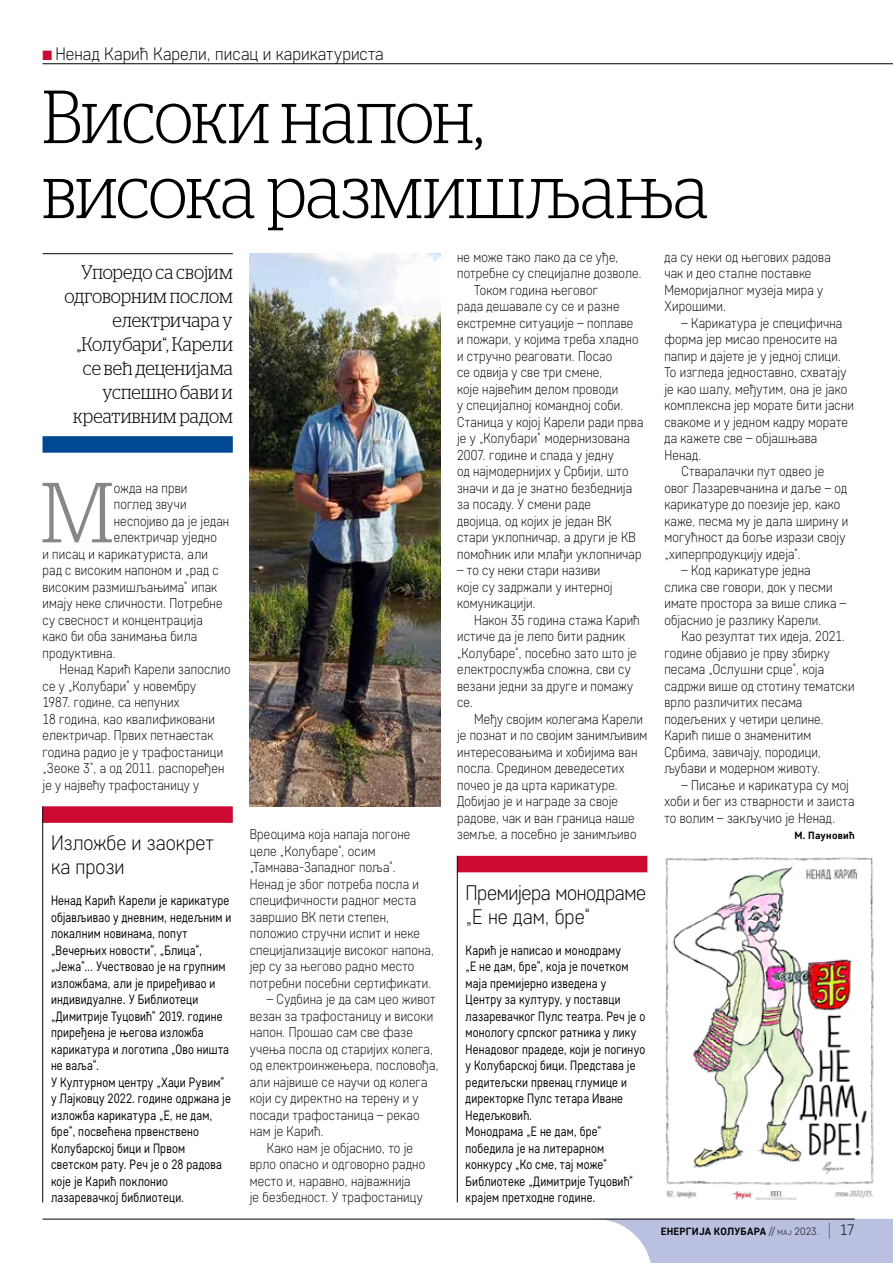
<style>
.page{position:relative;width:893px;height:1263px;background:#fff}
.page>*{position:absolute;margin:0;border:0;box-sizing:border-box;transform-origin:0 0}
.t1{font:300 84.9px "Stag LC";color:#878787}
.t2{font:300 75px/75px "Stag LC";letter-spacing:-.01em;color:#000;scale:.9 1}
.t3{font:300 21px/24px "Core Sans D25";letter-spacing:-.02em;color:#000;scale:.95 1}
.t4{font:300 21px/24px "Core Sans D25";color:#000;scale:.95 1}
.t5{font:300 19.5px/24px "Stag LC";letter-spacing:.005em;color:#000;text-align:right;scale:.9 1}
.t6{font:300 18px "Core Sans D25";color:#000;scale:.95 1}
.t7{font:300 14.25px/16.5px "Core Sans D25";letter-spacing:.015em;color:#000;scale:.9 1}
.t8{font:13.5px/16.5px "Core Sans D35";letter-spacing:.015em;color:#000;scale:.85 1}
.t9{font:700 10.5px "Core Sans D55";letter-spacing:.025em;color:#000}
.s1{color:#cc0931}
.s2{font-family:"Core Sans D25";font-weight:300}
.s3{font-family:"Core Sans D25";font-weight:300;font-size:7.35px}
.s4{font-family:"Core Sans D15";font-weight:100;font-size:18px}
.s5{font-family:"Core Sans D25";font-weight:300;font-size:15px}
</style>
<div class="page">
<svg style="left:607px;top:1219px;width:286px;height:44px;background:#c1c6e3"></svg>
<hr style="left:43px;top:1219px;width:812px;height:1px;background:#000">
<hr style="left:43px;top:63px;width:850px;height:1px;background:#000">
<div style="left:457px;top:856px;width:190px;height:16px;background:#cc0931"></div>
<hr style="left:457px;top:856px;width:1px;height:346px;background:#000">
<div style="left:43px;top:806px;width:190px;height:17px;background:#cc0931"></div>
<hr style="left:42px;top:806px;width:1px;height:396px;background:#000">
<hr style="left:43px;top:253px;width:190px;height:1px;background:#000">
<div style="left:43px;top:436px;width:190px;height:17px;background:#004893"></div>
<img style="left:665px;top:857px;width:209px;height:343px">
<img style="left:250px;top:253px;width:190px;height:553px">
<p class="t6" style="left:43px;top:43px;width:361px"><span class="s1">■</span> Ненад Карић Карели, писац и карикатуриста</p>
<h2 class="t2" style="left:43px;top:72px;width:741px">Високи напон, висока размишљања</h2>
<h3 class="t5" style="left:64px;top:259px;width:189px">Упоредо са својим одговорним послом електричара у „Колубари“, Карели се већ деценијама успешно бави и креативним радом</h3>
<h1 class="t1" style="left:41px;top:451px;width:75px">М</h1>
<p class="t7" style="left:114px;top:479px;width:83px">ожда на први</p>
<p class="t7" style="left:114px;top:496px;width:82px">поглед звучи</p>
<p class="t7" style="left:114px;top:512px;width:130px">неспојиво да је један</p>
<p class="t7" style="left:114px;top:529px;width:116px">електричар уједно</p>
<p class="t7" style="left:43px;top:545px;width:185px">и писац и карикатуриста, али</p>
<p class="t7" style="left:43px;top:562px;width:197px">рад с високим напоном и „рад с</p>
<p class="t7" style="left:43px;top:578px;width:196px">високим размишљањима“ ипак</p>
<p class="t7" style="left:43px;top:595px;width:202px">имају неке сличности. Потребне</p>
<p class="t7" style="left:43px;top:611px;width:180px">су свесност и концентрација</p>
<p class="t7" style="left:43px;top:628px;width:173px">како би оба занимања била</p>
<p class="t7" style="left:43px;top:644px;width:83px">продуктивна.</p>
<p class="t7" style="left:60px;top:661px;width:192px">Ненад Карић Карели запослио</p>
<p class="t7" style="left:43px;top:677px;width:172px">се у „Колубари“ у новембру</p>
<p class="t7" style="left:43px;top:694px;width:154px">1987. године, са непуних</p>
<p class="t7" style="left:43px;top:710px;width:193px">18 година, као квалификовани</p>
<p class="t7" style="left:43px;top:727px;width:191px">електричар. Првих петнаестак</p>
<p class="t7" style="left:43px;top:743px;width:202px">година радио је у трафостаници</p>
<p class="t7" style="left:43px;top:760px;width:204px">„Зеоке 3“, а од 2011. распоређен</p>
<p class="t7" style="left:43px;top:776px;width:175px">је у највећу трафостаницу у</p>
<h3 class="t4" style="left:51px;top:830px;width:173px">Изложбе и заокрет ка прози</h3>
<p class="t8" style="left:51px;top:892px;width:214px">Ненад Карић Карели је карикатуре објављивао у дневним, недељним и локалним новинама, попут „Вечерњих новости“, „Блица“, „Јежа“... Учествовао је на групним изложбама, али је приређивао и индивидуалне. У Библиотеци „Димитрије Туцовић“ 2019. године приређена је његова изложба карикатура и логотипа „Ово ништа не ваља“.<br>У Културном центру „Хаџи Рувим“ у Лајковцу 2022. године одржана је изложба карикатура „Е, не дам, бре“, посвећена првенствено<br>Колубарској бици и Првом светском рату. Реч је о 28 радова које је Карић поклонио лазаревачкој библиотеци.</p>
<p class="t7" style="left:250px;top:826px;width:206px">Вреоцима која напаја погоне целе „Колубаре“, осим „Тамнава-Западног поља“.<br>Ненад је због потреба посла и специфичности радног места завршио ВК пети степен, положио стручни испит и неке специјализације високог напона, јер су за његово радно место потребни посебни сертификати.</p>
<p class="t7" style="left:267px;top:991px;width:189px">– Судбина је да сам цео живот</p>
<p class="t7" style="left:250px;top:1007px;width:205px">везан за трафостаницу и високи</p>
<p class="t7" style="left:250px;top:1024px;width:183px">напон. Прошао сам све фазе</p>
<p class="t7" style="left:250px;top:1040px;width:205px">учења посла од старијих колега,</p>
<p class="t7" style="left:250px;top:1057px;width:211px">од електроинжењера, пословођа,</p>
<p class="t7" style="left:250px;top:1073px;width:199px">али највише се научи од колега</p>
<p class="t7" style="left:250px;top:1090px;width:189px">који су директно на терену и у</p>
<p class="t7" style="left:250px;top:1106px;width:190px">посади трафостаница – рекао</p>
<p class="t7" style="left:250px;top:1123px;width:84px">нам је Карић.</p>
<p class="t7" style="left:267px;top:1139px;width:164px">Како нам је објаснио, то је</p>
<p class="t7" style="left:250px;top:1156px;width:196px">врло опасно и одговорно радно</p>
<p class="t7" style="left:250px;top:1172px;width:180px">место и, наравно, најважнија</p>
<p class="t7" style="left:250px;top:1189px;width:194px">је безбедност. У трафостаницу</p>
<p class="t7" style="left:457px;top:248px;width:181px">не може тако лако да се уђе,</p>
<p class="t7" style="left:457px;top:265px;width:207px">потребне су специјалне дозволе.</p>
<p class="t7" style="left:474px;top:281px;width:139px">Током година његовог</p>
<p class="t7" style="left:457px;top:298px;width:182px">рада дешавале су се и разне</p>
<p class="t7" style="left:457px;top:314px;width:197px">екстремне ситуације – поплаве</p>
<p class="t7" style="left:457px;top:331px;width:203px">и пожари, у којима треба хладно</p>
<p class="t7" style="left:457px;top:347px;width:174px">и стручно реаговати. Посао</p>
<p class="t7" style="left:457px;top:364px;width:163px">се одвија у све три смене,</p>
<p class="t7" style="left:457px;top:380px;width:180px">које највећим делом проводи</p>
<p class="t7" style="left:457px;top:397px;width:186px">у специјалној командној соби.</p>
<p class="t7" style="left:457px;top:413px;width:209px">Станица у којој Карели ради прва</p>
<p class="t7" style="left:457px;top:430px;width:194px">је у „Колубари“ модернизована</p>
<p class="t7" style="left:457px;top:446px;width:176px">2007. године и спада у једну</p>
<p class="t7" style="left:457px;top:463px;width:192px">од најмодернијих у Србији, што</p>
<p class="t7" style="left:457px;top:479px;width:196px">значи и да је знатно безбеднија</p>
<p class="t7" style="left:457px;top:496px;width:150px">за посаду. У смени раде</p>
<p class="t7" style="left:457px;top:512px;width:173px">двојица, од којих је један ВК</p>
<p class="t7" style="left:457px;top:529px;width:200px">стари уклопничар, а други је КВ</p>
<p class="t7" style="left:457px;top:545px;width:206px">помоћник или млађи уклопничар</p>
<p class="t7" style="left:457px;top:562px;width:174px">– то су неки стари називи које су задржали у интерној комуникацији.</p>
<p class="t7" style="left:457px;top:611px;width:205px;text-indent:17px">Након 35 година стажа Карић истиче да је лепо бити радник „Колубаре“, посебно зато што је електрослужба сложна, сви су везани једни за друге и помажу се.</p>
<p class="t7" style="left:457px;top:710px;width:213px;text-indent:17px">Међу својим колегама Карели је познат и по својим занимљивим интересовањима и хобијима ван посла. Средином деведесетих почео је да црта карикатуре.<br>Добијао је и награде за своје радове, чак и ван граница наше земље, а посебно је занимљиво</p>
<p class="t7" style="left:664px;top:248px;width:186px">да су неки од његових радова чак и део сталне поставке<br>Меморијалног музеја мира у<br>Хирошими.</p>
<p class="t7" style="left:681px;top:314px;width:180px">– Карикатура је специфична</p>
<p class="t7" style="left:664px;top:331px;width:194px">форма јер мисао преносите на</p>
<p class="t7" style="left:664px;top:347px;width:198px">папир и дајете је у једној слици.</p>
<p class="t7" style="left:664px;top:364px;width:204px">То изгледа једноставно, схватају</p>
<p class="t7" style="left:664px;top:380px;width:205px">је као шалу, међутим, она је јако</p>
<p class="t7" style="left:664px;top:397px;width:212px">комплексна јер морате бити јасни</p>
<p class="t7" style="left:664px;top:413px;width:205px">свакоме и у једном кадру морате</p>
<p class="t7" style="left:664px;top:430px;width:171px">да кажете све – објашњава</p>
<p class="t7" style="left:664px;top:446px;width:43px">Ненад.</p>
<p class="t7" style="left:681px;top:463px;width:160px">Стваралачки пут одвео је</p>
<p class="t7" style="left:664px;top:479px;width:205px">овог Лазаревчанина и даље – од</p>
<p class="t7" style="left:664px;top:496px;width:197px">карикатуре до поезије јер, како</p>
<p class="t7" style="left:664px;top:512px;width:206px">каже, песма му је дала ширину и</p>
<p class="t7" style="left:664px;top:529px;width:203px">могућност да боље изрази своју</p>
<p class="t7" style="left:664px;top:545px;width:153px">„хиперпродукцију идеја“.</p>
<p class="t7" style="left:664px;top:562px;width:204px;text-indent:17px">– Код карикатуре једна слика све говори, док у песми имате простора за више слика – објаснио је разлику Карели.</p>
<p class="t7" style="left:664px;top:628px;width:213px;text-indent:17px">Као резултат тих идеја, 2021. године објавио је прву збирку песама „Ослушни срце“, која садржи више од стотину тематски врло различитих песама подељених у четири целине.<br>Карић пише о знаменитим<br>Србима, завичају, породици, љубави и модерном животу.</p>
<p class="t7" style="left:664px;top:776px;width:213px;text-indent:17px">– Писање и карикатура су мој хоби и бег из стварности и заиста то волим – закључио је Ненад.</p>
<p class="t9" style="left:794px;top:829px;width:62px">М. Пауновић</p>
<h3 class="t3" style="left:466px;top:880px;width:192px">Премијера монодраме „Е не дам, бре“</h3>
<p class="t8" style="left:466px;top:941px;width:213px">Карић је написао и монодраму<br>„Е не дам, бре“, која је почетком маја премијерно изведена у<br>Центру за културу, у поставци лазаревачког Пулс театра. Реч је о монологу српског ратника у лику<br>Ненадовог прадеде, који је погинуо у Колубарској бици. Представа је редитељски првенац глумице и директорке Пулс тетара Иване<br>Недељковић.<br>Монодрама „Е не дам, бре“ победила је на литерарном конкурсу „Ко сме, тај може“<br>Библиотеке „Димитрије Туцовић“ крајем претходне године.</p>
<p class="t9" style="left:661px;top:1225px;width:196px">ЕНЕРГИЈА КОЛУБАРА <span class="s2">//</span> <span class="s3">мај</span> <span class="s2">2023.</span> <span class="s4">|</span> <span class="s5">17</span></p>
</div>
